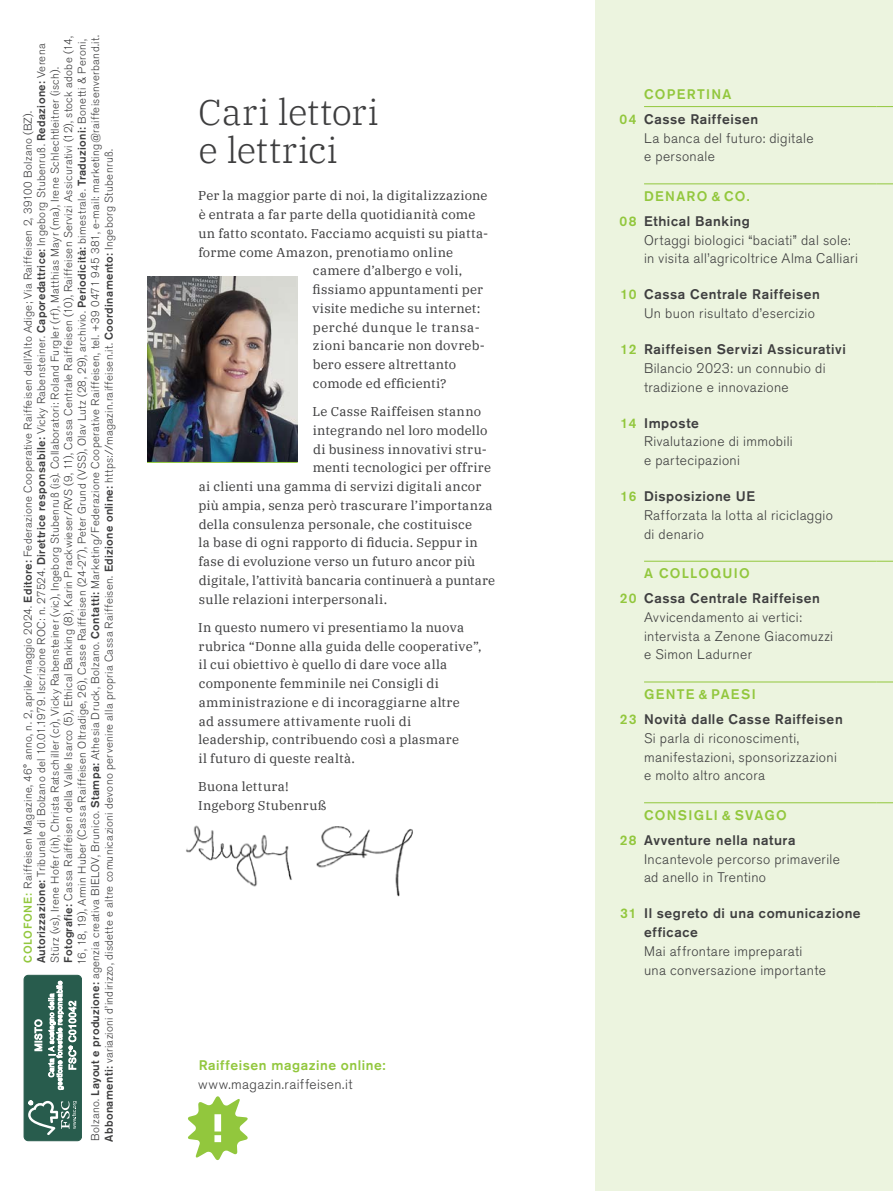
<style>
.page{position:relative;width:893px;height:1191px;background:#fff}
.page>*{position:absolute;margin:0;border:0;box-sizing:border-box;transform-origin:0 0}
.t1{font:300 36px/37.5px "IBM Plex Serif";color:#3e3e3f}
.t2{font:300 13.8px/18.8px "Akzidenz Grotesk BQ";letter-spacing:.03em;color:#3e3e3f}
.t3{font:500 13.8px/24.8px "Akzidenz Grotesk BQ";letter-spacing:.045em;color:#3e3e3f}
.t4{font:500 13.8px "Akzidenz Grotesk BQ";letter-spacing:.04em;color:#92c73d}
.t5{font:12.75px/18.8px "IBM Plex Serif";letter-spacing:.02em;color:#3e3e3f}
.t6{font:12.75px "IBM Plex Serif";letter-spacing:.045em;color:#3e3e3f}
.t7{font:300 11.25px "Akzidenz Grotesk BQ";letter-spacing:.03em;color:#3e3e3f}
.s1{font-weight:500}
.s2{font-weight:500;color:#92c73d}
.s3{color:#92c73d}
</style>
<div class="page">
<div style="left:595px;top:0;width:298px;height:1191px;background:#ecf4df"></div>
<svg style="left:188px;top:1096px;width:60px;height:64px"></svg>
<img style="left:186px;top:825px;width:227px;height:72px">
<img style="left:147px;top:277px;width:151px;height:184px">
<hr style="left:147px;top:462px;width:151px;height:1px;background:#92c73d">
<div style="left:24px;top:975px;width:58px;height:165px;background:#285c4d;border-radius:4px"></div>
<div style="left:24px;top:975px;width:58px;height:166px;border:1px solid #285c4d;border-radius:4px"></div>
<svg style="left:28px;top:1100px;width:49px;height:35px"></svg>
<svg style="left:34px;top:1019px;width:8px;height:32px"></svg>
<svg style="left:48px;top:981px;width:28px;height:108px"></svg>
<hr style="left:644px;top:106px;width:233px;height:1px;background:#92c73d">
<svg style="left:877px;top:106px;width:16px;height:1px"></svg>
<hr style="left:644px;top:183px;width:233px;height:1px;background:#92c73d">
<svg style="left:877px;top:183px;width:16px;height:1px"></svg>
<hr style="left:644px;top:561px;width:233px;height:1px;background:#92c73d">
<svg style="left:877px;top:561px;width:16px;height:1px"></svg>
<hr style="left:644px;top:681px;width:233px;height:1px;background:#92c73d">
<svg style="left:877px;top:681px;width:16px;height:1px"></svg>
<hr style="left:644px;top:802px;width:233px;height:1px;background:#92c73d">
<svg style="left:877px;top:802px;width:16px;height:1px"></svg>
<p class="t7" style="left:62px;top:962px;width:927px;rotate:-90deg"><span class="s1">Fotografie:</span> Cassa Raiffeisen della Valle Isarco (5), Ethical Banking (8), Karin Prackwieser/RVS (9, 11), Cassa Centrale Raiffeisen (10), Raiffeisen Servizi Assicurativi (12), stock adobe (14,</p>
<p class="t7" style="left:76px;top:964px;width:926px;rotate:-90deg">16, 18, 19), Armin Huber (Cassa Raiffeisen Oltradige, 26), Casse Raiffeisen (24-27), Peter Grund (VSS), Olav Lutz (28, 29), archivio. <span class="s1">Periodicità:</span> bimestrale. <span class="s1">Traduzioni:</span> Bonetti &amp; Peroni,</p>
<p class="t7" style="left:89px;top:1141px;width:1107px;rotate:-90deg">Bolzano. <span class="s1">Layout e produzione:</span> agenzia creativa BIELOV, Brunico. <span class="s1">Stampa:</span> Athesia Druck, Bolzano. <span class="s1">Contatti:</span> Marketing/Federazione Cooperative Raiffeisen, tel. +39 0471 945 381, e-mail: marketing@raiffeisenverband.it.</p>
<p class="t7" style="left:35px;top:963px;width:921px;rotate:-90deg"><span class="s1">Autorizzazione:</span> Tribunale di Bolzano del 10.01.1979. Iscrizione ROC: n. 27524. <span class="s1">Direttrice responsabile:</span> Vicky Rabensteiner. <span class="s1">Caporedattrice:</span> Ingeborg Stubenruß. <span class="s1">Redazione:</span> Verena</p>
<p class="t7" style="left:49px;top:963px;width:897px;rotate:-90deg">Stürz (vs), Irene Hofer (ih), Christa Ratschiller (cr), Vicky Rabensteiner (vic), Ingeborg Stubenruß (is). Collaboratori: Roland Furgler (rf), Matthias Mayr (ma), Irene Schlechtleitner (isch).</p>
<p class="t7" style="left:22px;top:963px;width:853px;rotate:-90deg"><span class="s2">COLOFONE:</span> Raiffeisen Magazine, 46° anno, n. 2, aprile/maggio 2024. <span class="s1">Editore:</span> Federazione Cooperative Raiffeisen dell’Alto Adige; Via Raiffeisen 2, 39100 Bolzano (BZ).</p>
<p class="t7" style="left:103px;top:1141px;width:994px;rotate:-90deg"><span class="s1">Abbonamenti:</span> variazioni d’indirizzo, disdette e altre comunicazioni devono pervenire alla propria Cassa Raiffeisen. <span class="s1">Edizione online:</span> https://magazin.raiffeisen.it. <span class="s1">Coordinamento:</span> Ingeborg Stubenruß.</p>
<h1 class="t1" style="left:198px;top:91px;width:182px">Cari lettori e lettrici</h1>
<p class="t5" style="left:198px;top:185px;width:291px">Per la maggior parte di noi, la digitalizzazione</p>
<p class="t5" style="left:199px;top:204px;width:278px">è entrata a far parte della quotidianità come</p>
<p class="t5" style="left:198px;top:223px;width:291px">un fatto scontato. Facciamo acquisti su piatta-</p>
<p class="t5" style="left:198px;top:241px;width:256px">forme come Amazon, prenotiamo online</p>
<p class="t5" style="left:313px;top:260px;width:151px">camere d’albergo e voli,</p>
<p class="t5" style="left:313px;top:279px;width:172px">fissiamo appuntamenti per</p>
<p class="t5" style="left:312px;top:298px;width:170px">visite mediche su internet:</p>
<p class="t6" style="left:313px;top:317px;width:169px">perché dunque le transa-</p>
<p class="t5" style="left:313px;top:335px;width:174px">zioni bancarie non dovreb-</p>
<p class="t5" style="left:313px;top:354px;width:145px">bero essere altrettanto</p>
<p class="t5" style="left:313px;top:373px;width:135px">comode ed efficienti?</p>
<p class="t5" style="left:313px;top:401px;width:170px">Le Casse Raiffeisen stanno</p>
<p class="t5" style="left:313px;top:420px;width:176px">integrando nel loro modello</p>
<p class="t5" style="left:313px;top:438px;width:175px">di business innovativi stru-</p>
<p class="t5" style="left:313px;top:457px;width:180px">menti tecnologici per offrire</p>
<p class="t5" style="left:199px;top:476px;width:284px">ai clienti una gamma di servizi digitali ancor</p>
<p class="t5" style="left:198px;top:495px;width:295px">più ampia, senza però trascurare l’importanza</p>
<p class="t5" style="left:199px;top:513px;width:275px">della consulenza personale, che costituisce</p>
<p class="t5" style="left:199px;top:532px;width:281px">la base di ogni rapporto di fiducia. Seppur in</p>
<p class="t5" style="left:198px;top:551px;width:278px">fase di evoluzione verso un futuro ancor più</p>
<p class="t5" style="left:199px;top:570px;width:298px">digitale, l’attività bancaria continuerà a puntare</p>
<p class="t5" style="left:199px;top:588px;width:190px">sulle relazioni interpersonali.</p>
<p class="t5" style="left:198px;top:617px;width:285px">In questo numero vi presentiamo la nuova rubrica “Donne alla guida delle cooperative”, il cui obiettivo è quello di dare voce alla componente femminile nei Consigli di amministrazione e di incoraggiarne altre<br>ad assumere attivamente ruoli di leadership, contribuendo così a plasmare<br>il futuro di queste realtà.</p>
<p class="t5" style="left:198px;top:776px;width:130px">Buona lettura!<br>Ingeborg Stubenruß</p>
<p class="t4" style="left:199px;top:1056px;width:188px">Raiffeisen magazine online:</p>
<p class="t2" style="left:198px;top:1074px;width:156px">www.magazin.raiffeisen.it</p>
<p class="t3" style="left:620px;top:82px;width:140px;text-align:center"><span class="s3">COPERTINA<br>04</span> Casse Raiffeisen</p>
<p class="t2" style="left:644px;top:129px;width:171px">La banca del futuro: digitale e personale</p>
<p class="t3" style="left:619px;top:184px;width:132px;text-align:right"><span class="s3">DENARO &amp; CO.<br>08</span> Ethical Banking</p>
<p class="t2" style="left:644px;top:231px;width:215px">Ortaggi biologici “baciati” dal sole: in visita all’agricoltrice Alma Calliari</p>
<p class="t2" style="left:644px;top:285px;width:177px;text-indent:-24px"><span class="s2">10</span> <span class="s1">Cassa Centrale Raiffeisen<br></span>Un buon risultato d’esercizio</p>
<p class="t2" style="left:644px;top:340px;width:203px;text-indent:-24px"><span class="s2">12</span> <span class="s1">Raiffeisen Servizi Assicurativi<br></span>Bilancio 2023: un connubio di tradizione e innovazione</p>
<p class="t2" style="left:644px;top:414px;width:150px;text-indent:-23px"><span class="s2">14</span> <span class="s1">Imposte<br></span>Rivalutazione di immobili e partecipazioni</p>
<p class="t2" style="left:644px;top:487px;width:190px;text-indent:-24px"><span class="s2">16</span> <span class="s1">Disposizione UE<br></span>Rafforzata la lotta al riciclaggio di denario</p>
<p class="t3" style="left:620px;top:561px;width:202px;text-indent:24px"><span class="s3">A COLLOQUIO<br>20</span> Cassa Centrale Raiffeisen</p>
<p class="t2" style="left:644px;top:608px;width:190px">Avvicendamento ai vertici: intervista a Zenone Giacomuzzi e Simon Ladurner</p>
<p class="t3" style="left:620px;top:681px;width:224px;text-indent:24px"><span class="s3">GENTE &amp; PAESI<br>23</span> Novità dalle Casse Raiffeisen</p>
<p class="t2" style="left:644px;top:729px;width:194px">Si parla di riconoscimenti, manifestazioni, sponsorizzazioni e molto altro ancora</p>
<p class="t3" style="left:620px;top:802px;width:177px;text-indent:24px"><span class="s3">CONSIGLI &amp; SVAGO<br>28</span> Avventure nella natura</p>
<p class="t2" style="left:644px;top:849px;width:197px">Incantevole percorso primaverile ad anello in Trentino</p>
<p class="t3" style="left:644px;top:903px;width:218px;line-height:18.8px;text-indent:-24px"><span class="s3">31</span> Il segreto di una comunicazione efficace</p>
<p class="t2" style="left:644px;top:942px;width:183px">Mai affrontare impreparati una conversazione importante</p>
</div>
